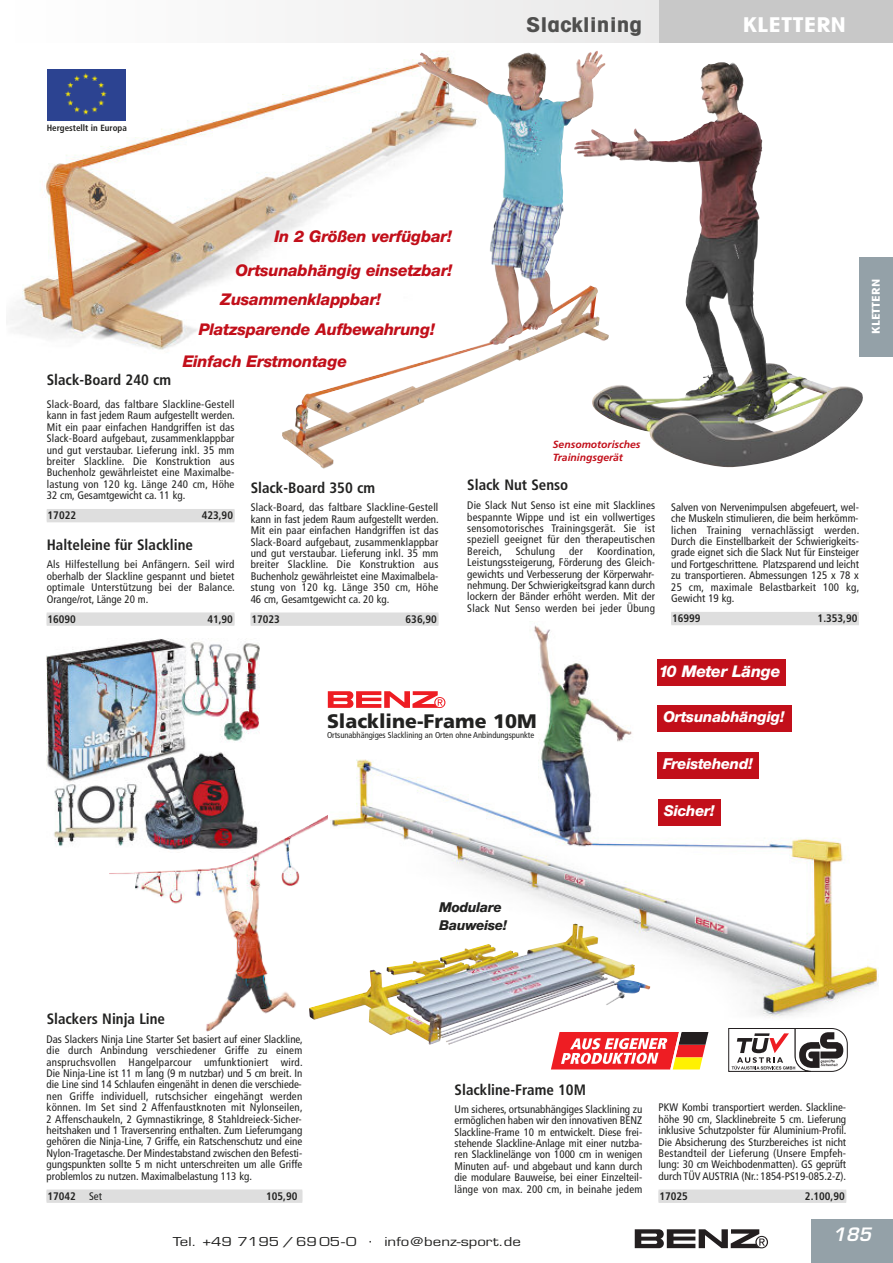
<style>
.page{position:relative;width:893px;height:1263px;background:#fff}
.page>*{position:absolute;margin:0;border:0;box-sizing:border-box;transform-origin:0 0}
.t1{font:700 condensed 20.4px "Avant Garde";color:#4f4f4e;scale:1.25 1}
.t2{font:700 condensed 20.4px "Avant Garde";color:#fff;scale:1.25 1}
.t3{font:900 19.5px "Frutiger CE";color:#222221}
.t4{font:italic 600 18px "Eurostile";color:#fff}
.t5{font:italic 800 16.05px/34px "Olnova";color:#c20f1a;text-align:right}
.t6{font:italic 800 16.05px "Olnova";color:#fff}
.t7{font:700 condensed 15px "Frutiger";color:#222221}
.t8{font:italic 800 14.85px "Olnova";color:#fff}
.t9{font:italic 800 13.5px/18.3px "Olnova";color:#222221}
.t10{font:12px "Eurostile";color:#222221;scale:1.25 1}
.t11{font:condensed 10.95px/11.4px "Frutiger";letter-spacing:.015em;color:#222221;text-align:justify}
.t12{font:700 condensed 10.95px "Frutiger";color:#222221}
.t13{font:700 condensed 10.8px "Avant Garde";color:#fff;scale:1.25 1}
.t14{font:italic 700 10.35px/12.5px "Frutiger";color:#c20f1a}
.t15{font:700 condensed 9px "Frutiger";color:#222221}
.t16{font:condensed 8.55px "Frutiger";letter-spacing:-.005em;color:#222221}
.s1{font-weight:400}
.s2{font-size:15px}
</style>
<div class="page">
<img style="left:327px;top:621px;width:551px;height:397px">
<div style="left:811px;top:1219px;width:82px;height:44px;background:#94a1a8"></div>
<svg style="left:328px;top:691px;width:117px;height:17px"></svg>
<img style="left:328px;top:924px;width:307px;height:120px">
<div style="left:859px;top:257px;width:34px;height:100px;background:#94a1a8"></div>
<div style="left:658px;top:0;width:235px;height:43px;background:#c8c8c8"></div>
<img style="left:10px;top:51px;width:438px;height:299px">
<img style="left:282px;top:52px;width:259px;height:381px">
<img style="left:47px;top:70px;width:79px;height:51px">
<div style="left:1px;top:0;width:657px;height:43px;background:#f4f4f4"></div>
<div style="left:657px;top:659px;width:129px;height:26px;background:#c20f1a"></div>
<div style="left:658px;top:705px;width:134px;height:27px;background:#c20f1a"></div>
<div style="left:657px;top:752px;width:101px;height:27px;background:#c20f1a"></div>
<div style="left:658px;top:799px;width:63px;height:27px;background:#c20f1a"></div>
<img style="left:47px;top:639px;width:213px;height:208px">
<img style="left:109px;top:814px;width:219px;height:218px">
<svg style="left:728px;top:1028px;width:120px;height:44px"></svg>
<img style="left:574px;top:129px;width:289px;height:338px">
<svg style="left:551px;top:1032px;width:157px;height:37px"></svg>
<div style="left:47px;top:612px;width:187px;height:13px;background:#dedede"></div>
<div style="left:47px;top:614px;width:187px;height:12px;background:#dedede"></div>
<div style="left:47px;top:1189px;width:255px;height:13px;background:#dedede"></div>
<div style="left:47px;top:1191px;width:255px;height:12px;background:#dedede"></div>
<div style="left:251px;top:612px;width:187px;height:13px;background:#dedede"></div>
<div style="left:251px;top:614px;width:187px;height:12px;background:#dedede"></div>
<div style="left:47px;top:509px;width:187px;height:12px;background:#dedede"></div>
<div style="left:47px;top:510px;width:187px;height:12px;background:#dedede"></div>
<svg style="left:635px;top:1229px;width:133px;height:19px"></svg>
<div style="left:671px;top:612px;width:188px;height:12px;background:#dedede"></div>
<div style="left:671px;top:613px;width:188px;height:12px;background:#dedede"></div>
<div style="left:658px;top:1189px;width:188px;height:13px;background:#dedede"></div>
<div style="left:658px;top:1191px;width:188px;height:12px;background:#dedede"></div>
<p class="t15" style="left:47px;top:125px;width:82px">Hergestellt in Europa</p>
<h1 class="t1" style="left:526px;top:17px;width:94px">Slacklining</h1>
<h1 class="t2" style="left:743px;top:17px;width:84px">KLETTERN</h1>
<h3 class="t5" style="left:234px;top:220px;width:218px">In 2 Größen verfügbar!<br>Ortsunabhängig einsetzbar!</h3>
<h3 class="t5" style="left:198px;top:284px;width:237px;line-height:30.5px;text-align:left;text-indent:22px">Zusammenklappbar!<br>Platzsparende Aufbewahrung!</h3>
<h3 class="t7" style="left:47px;top:373px;width:126px">Slack-Board 240 cm</h3>
<h3 class="t5" style="left:182px;top:344px;width:166px">Einfach Erstmontage</h3>
<p class="t11" style="left:47px;top:399px;width:190px">Slack-Board, das faltbare Slackline-Gestell kann in fast jedem Raum aufgestellt werden.<br>Mit ein paar einfachen Handgriffen ist das Slack-Board aufgebaut, zusammenklappbar und gut verstaubar. Lieferung inkl. 35 mm breiter Slackline. Die Konstruktion aus Buchenholz gewährleistet eine Maximalbe&shy;lastung von 120 kg. Länge 240 cm, Höhe 32 cm, Gesamtgewicht ca. 11 kg.</p>
<p class="t12" style="left:48px;top:511px;width:30px">17022</p>
<p class="t12" style="left:202px;top:511px;width:33px">423,90</p>
<h3 class="t7" style="left:47px;top:539px;width:148px">Halteleine für Slackline</h3>
<p class="t11" style="left:47px;top:560px;width:190px">Als Hilfestellung bei Anfängern. Seil wird oberhalb der Slackline gespannt und bietet optimale Unterstützung bei der Balance.<br>Orange/rot, Länge 20 m.</p>
<p class="t12" style="left:48px;top:615px;width:30px">16090</p>
<p class="t12" style="left:207px;top:615px;width:27px">41,90</p>
<h3 class="t7" style="left:251px;top:482px;width:126px">Slack-Board 350 cm</h3>
<p class="t11" style="left:251px;top:503px;width:190px">Slack-Board, das faltbare Slackline-Gestell kann in fast jedem Raum aufgestellt werden.<br>Mit ein paar einfachen Handgriffen ist das Slack-Board aufgebaut, zusammenklappbar und gut verstaubar. Lieferung inkl. 35 mm breiter Slackline. Die Konstruktion aus Buchenholz gewährleistet eine Maximalbela&shy;stung von 120 kg. Länge 350 cm, Höhe 46 cm, Gesamtgewicht ca. 20 kg.</p>
<p class="t12" style="left:252px;top:615px;width:30px">17023</p>
<p class="t12" style="left:406px;top:615px;width:33px">636,90</p>
<p class="t14" style="left:553px;top:439px;width:89px">Sensomotorisches<br>Trainingsgerät</p>
<h3 class="t7" style="left:467px;top:479px;width:102px">Slack Nut Senso</h3>
<p class="t11" style="left:467px;top:500px;width:189px">Die Slack Nut Senso ist eine mit Slacklines bespannte Wippe und ist ein vollwertiges sensomotorisches Trainingsgerät. Sie ist speziell geeignet für den therapeutischen Bereich,</p>
<p class="t11" style="left:467px;top:546px;width:190px;text-indent:130px">Koordination, Leistungssteigerung, Förderung des Gleich&shy;gewichts und Verbesserung der Körperwahr&shy;nehmung. Der Schwierigkeitsgrad kann durch lockern der Bänder erhöht werden. Mit der Slack Nut Senso werden bei jeder Übung</p>
<p class="t11" style="left:516px;top:546px;width:41px">Schulung</p>
<p class="t11" style="left:569px;top:546px;width:15px">der</p>
<p class="t13" style="left:872px;top:334px;width:45px;rotate:-90deg">KLETTERN</p>
<p class="t11" style="left:671px;top:502px;width:190px">Salven von Nervenimpulsen abgefeuert, wel&shy;che Muskeln stimulieren, die beim herkömm&shy;lichen Training vernachlässigt werden.<br>Durch die Einstellbarkeit der Schwierigkeits&shy;grade eignet sich die Slack Nut für Einsteiger und Fortgeschrittene. Platzsparend und leicht zu transportieren. Abmessungen 125 x 78 x 25 cm, maximale Belastbarkeit 100 kg, Gewicht 19 kg.</p>
<p class="t12" style="left:672px;top:614px;width:30px">16999</p>
<p class="t12" style="left:818px;top:614px;width:41px">1.353,90</p>
<h2 class="t3" style="left:327px;top:714px;width:211px">Slackline-Frame 10M</h2>
<p class="t16" style="left:327px;top:731px;width:209px">Ortsunabhängiges Slacklining an Orten ohne Anbindungspunkte</p>
<h3 class="t6" style="left:657px;top:662px;width:123px">10 Meter Länge</h3>
<h3 class="t8" style="left:662px;top:708px;width:122px">Ortsunabhängig!</h3>
<h3 class="t8" style="left:662px;top:755px;width:91px">Freistehend!</h3>
<h3 class="t8" style="left:663px;top:802px;width:52px">Sicher!</h3>
<h3 class="t7" style="left:47px;top:1013px;width:120px">Slackers Ninja Line</h3>
<p class="t11" style="left:47px;top:1034px;width:258px">Das Slackers Ninja Line Starter Set basiert auf einer Slackline, die durch Anbindung verschiedener Griffe zu einem anspruchsvollen Hangelparcour umfunktioniert wird.<br>Die Ninja-Line ist 11 m lang (9 m nutzbar) und 5 cm breit. In die Line sind 14 Schlaufen eingenäht in denen die verschiede&shy;nen Griffe individuell, rutschsicher eingehängt werden können. Im Set sind 2 Affenfaustknoten mit Nylonseilen, 2 Affenschaukeln, 2 Gymnastikringe, 8 Stahldreieck-Sicher&shy;heitshaken und 1 Traversenring enthalten. Zum Lieferumgang gehören die Ninja-Line, 7 Griffe, ein Ratschenschutz und eine Nylon-Tragetasche. Der Mindestabstand zwischen den Befesti&shy;gungspunkten sollte 5 m nicht unterschreiten um alle Griffe problemlos zu nutzen. Maximalbelastung 113 kg.</p>
<p class="t12" style="left:47px;top:1192px;width:56px">17042 <span class="s1">Set</span></p>
<p class="t12" style="left:266px;top:1192px;width:33px">105,90</p>
<p class="t9" style="left:438px;top:898px;width:69px">Modulare<br>Bauweise!</p>
<h3 class="t7" style="left:455px;top:1083px;width:133px">Slackline-Frame 10M</h3>
<p class="t11" style="left:455px;top:1104px;width:189px">Um sicheres, ortsunabhängiges Slacklining zu ermöglichen haben wir den innovativen BENZ Slackline-Frame 10 m entwickelt. Diese frei&shy;stehende Slackline-Anlage mit einer nutzba&shy;ren Slacklinelänge von 1000 cm in wenigen Minuten auf- und abgebaut und kann durch die modulare Bauweise, bei einer Einzelteil&shy;länge von max. 200 cm, in beinahe jedem</p>
<p class="t11" style="left:658px;top:1103px;width:190px">PKW Kombi transportiert werden. Slackline&shy;höhe 90 cm, Slacklinebreite 5 cm. Lieferung inklusive Schutzpolster für Aluminium-Profil.<br>Die Absicherung des Sturzbereiches ist nicht Bestandteil der Lieferung (Unsere Empfeh&shy;lung: 30 cm Weichbodenmatten). GS geprüft durch TÜV AUSTRIA (Nr.: 1854-PS19-085.2-Z).</p>
<p class="t12" style="left:659px;top:1192px;width:30px">17025</p>
<p class="t12" style="left:805px;top:1192px;width:41px">2.100,90</p>
<p class="t10" style="left:173px;top:1237px;width:280px">Tel. +49 7195 / 69 05-0 <span class="s2">·</span> info@benz-sport.de</p>
<h3 class="t4" style="left:833px;top:1227px;width:40px">185</h3>
</div>
